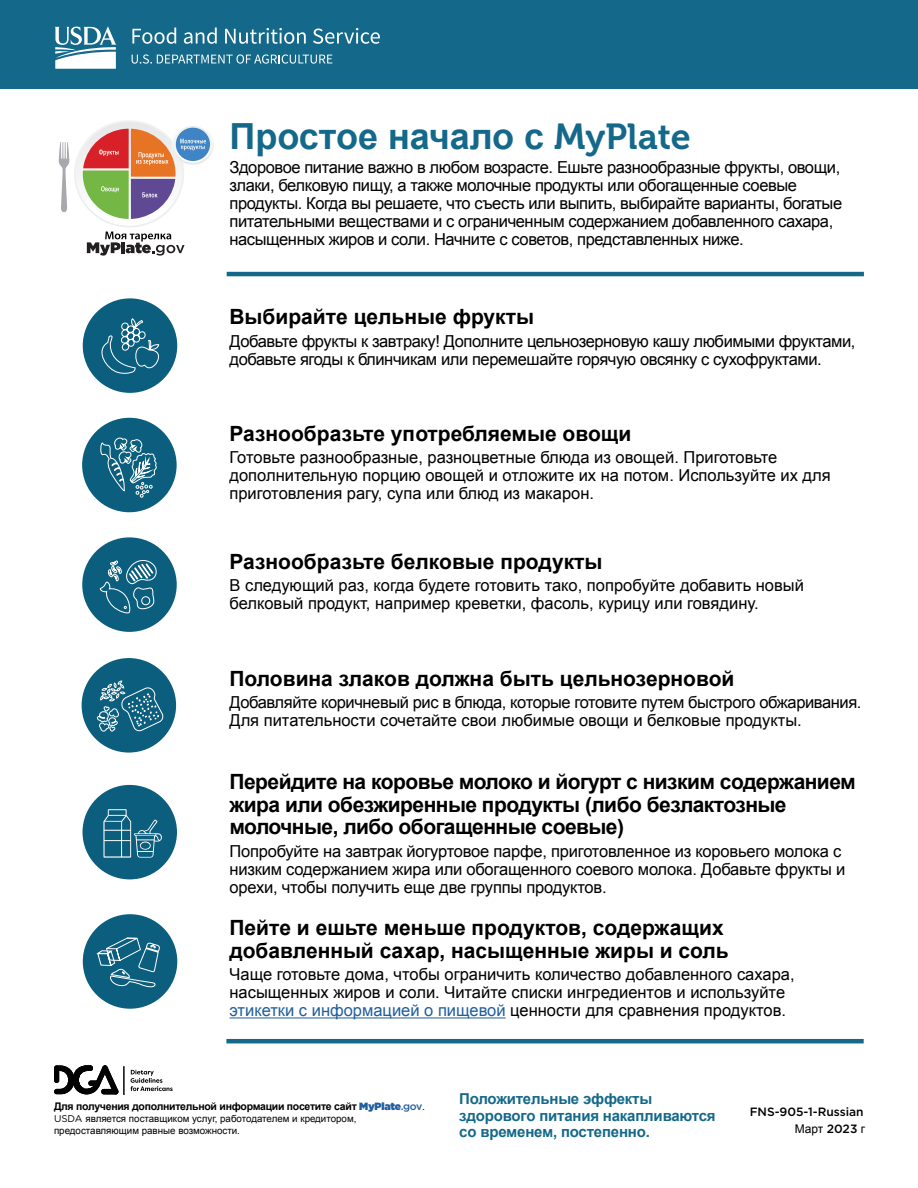
<style>
.page{position:relative;width:918px;height:1188px;background:#fff}
.page>*{position:absolute;margin:0;border:0;box-sizing:border-box;transform-origin:0 0}
.t1{font:700 36px "Arial";color:#14698a}
.t2{font:700 21px/22.5px "Arial";color:#000}
.t3{font:700 21px/22.5px "Arial";letter-spacing:-.025em;color:#000}
.t4{font:16.5px/18px "Arial";letter-spacing:-.015em;color:#000}
.t5{font:700 15px/16.5px "Arial";letter-spacing:-.015em;color:#14698a}
.t6{font:500 12px "Gotham";color:#000101}
.t7{font:12px "Arial";color:#000}
.t8{font:700 10.5px "Arial";letter-spacing:-.025em;color:#000}
.t9{font:9.75px/11.7px "Arial";color:#000}
.s1{font-family:"Museo 700";font-weight:400}
.s2{color:#215e9e}
.s3{font-family:"Gotham";font-weight:900;color:#215e9e}
.s4{font-family:"Gotham";font-weight:500;color:#215e9e}
.s5{font-weight:400}
.s6{font-family:"Gotham"}
.s7{color:#fff}
.s8{font-family:"Gotham";font-weight:500}
</style>
<div class="page">
<div style="left:0;top:0;width:918px;height:88px;background:#14698a"></div>
<hr style="left:230px;top:1018px;width:276px;height:1px;background:#215e9e">
<hr style="left:227px;top:272px;width:637px;height:4px;background:#14698a">
<svg style="left:54px;top:1065px;width:119px;height:30px"></svg>
<div style="left:83px;top:298px;width:94px;height:95px;background:#0b5e7d;border-radius:50%"></div>
<svg style="left:92px;top:313px;width:77px;height:63px"></svg>
<div style="left:82px;top:785px;width:95px;height:94px;background:#0b5e7d;border-radius:50%"></div>
<svg style="left:103px;top:809px;width:59px;height:49px"></svg>
<div style="left:82px;top:658px;width:94px;height:95px;background:#0b5e7d;border-radius:50%"></div>
<svg style="left:97px;top:681px;width:67px;height:51px"></svg>
<div style="left:82px;top:537px;width:95px;height:95px;background:#0b5e7d;border-radius:50%"></div>
<svg style="left:94px;top:560px;width:63px;height:59px"></svg>
<div style="left:82px;top:418px;width:95px;height:94px;background:#0b5e7d;border-radius:50%"></div>
<svg style="left:100px;top:437px;width:57px;height:61px"></svg>
<div style="left:83px;top:914px;width:94px;height:95px;background:#0b5e7d;border-radius:50%"></div>
<svg style="left:97px;top:938px;width:63px;height:50px"></svg>
<hr style="left:226px;top:1039px;width:638px;height:4px;background:#14698a">
<svg style="left:59px;top:120px;width:155px;height:136px"></svg>
<svg style="left:132px;top:28px;width:44px;height:16px"></svg>
<svg style="left:184px;top:28px;width:33px;height:16px"></svg>
<svg style="left:225px;top:28px;width:81px;height:16px"></svg>
<svg style="left:313px;top:28px;width:67px;height:16px"></svg>
<svg style="left:132px;top:54px;width:200px;height:10px"></svg>
<svg style="left:55px;top:26px;width:62px;height:43px"></svg>
<h1 class="t1" style="left:230px;top:112px;width:463px">Простое начало с <span class="s1">MyPlate</span></h1>
<p class="t4" style="left:230px;top:159px;width:614px">Здоровое питание важно в любом возрасте. Ешьте разнообразные фрукты, овощи, злаки, белковую пищу, а также молочные продукты или обогащенные соевые продукты. Когда вы решаете, что съесть или выпить, выбирайте варианты, богатые питательными веществами и с ограниченным содержанием добавленного сахара, насыщенных жиров и соли. Начните с советов, представленных ниже.</p>
<h2 class="t2" style="left:230px;top:306px;width:306px">Выбирайте цельные фрукты</h2>
<p class="t4" style="left:230px;top:332px;width:627px">Добавьте фрукты к завтраку! Дополните цельнозерновую кашу любимыми фруктами, добавьте ягоды к блинчикам или перемешайте горячую овсянку с сухофруктами.</p>
<h2 class="t2" style="left:230px;top:423px;width:404px">Разнообразьте употребляемые овощи</h2>
<p class="t4" style="left:230px;top:449px;width:603px">Готовьте разнообразные, разноцветные блюда из овощей. Приготовьте дополнительную порцию овощей и отложите их на потом. Используйте их для приготовления рагу, супа или блюд из макарон.</p>
<h2 class="t2" style="left:230px;top:551px;width:374px">Разнообразьте белковые продукты</h2>
<p class="t4" style="left:230px;top:577px;width:576px">В следующий раз, когда будете готовить тако, попробуйте добавить новый белковый продукт, например креветки, фасоль, курицу или говядину.</p>
<h2 class="t2" style="left:230px;top:668px;width:506px">Половина злаков должна быть цельнозерновой</h2>
<p class="t4" style="left:230px;top:694px;width:633px">Добавляйте коричневый рис в блюда, которые готовите путем быстрого обжаривания.<br>Для питательности сочетайте свои любимые овощи и белковые продукты.</p>
<h2 class="t3" style="left:230px;top:771px;width:628px">Перейдите на коровье молоко и йогурт с низким содержанием жира или обезжиренные продукты (либо безлактозные молочные, либо обогащенные соевые)</h2>
<p class="t4" style="left:230px;top:842px;width:617px">Попробуйте на завтрак йогуртовое парфе, приготовленное из коровьего молока с низким содержанием жира или обогащенного соевого молока. Добавьте фрукты и орехи, чтобы получить еще две группы продуктов.</p>
<h2 class="t2" style="left:230px;top:917px;width:501px">Пейте и ешьте меньше продуктов, содержащих добавленный сахар, насыщенные жиры и соль</h2>
<p class="t4" style="left:230px;top:966px;width:567px">Чаще готовьте дома, чтобы ограничить количество добавленного сахара, насыщенных жиров и соли. Читайте списки ингредиентов и используйте <span class="s2">этикетки с информацией о пищевой</span> ценности для сравнения продуктов.</p>
<p class="t8" style="left:54px;top:1100px;width:373px">Для получения дополнительной информации посетите сайт <span class="s3">MyPlate</span><span class="s4">.gov</span><span class="s5">.</span></p>
<p class="t9" style="left:54px;top:1113px;width:304px"><span class="s6">USDA</span> является поставщиком услуг, работодателем и кредитором, предоставляющим равные возможности.</p>
<p class="t5" style="left:459px;top:1091px;width:258px">Положительные эффекты здорового питания накапливаются со временем, постепенно.</p>
<p class="t6" style="left:750px;top:1104px;width:119px">FNS-905-1-Russian<span class="s7">.</span></p>
<p class="t7" style="left:795px;top:1121px;width:74px">Март <span class="s8">2023</span> г<span class="s7">.</span></p>
</div>
